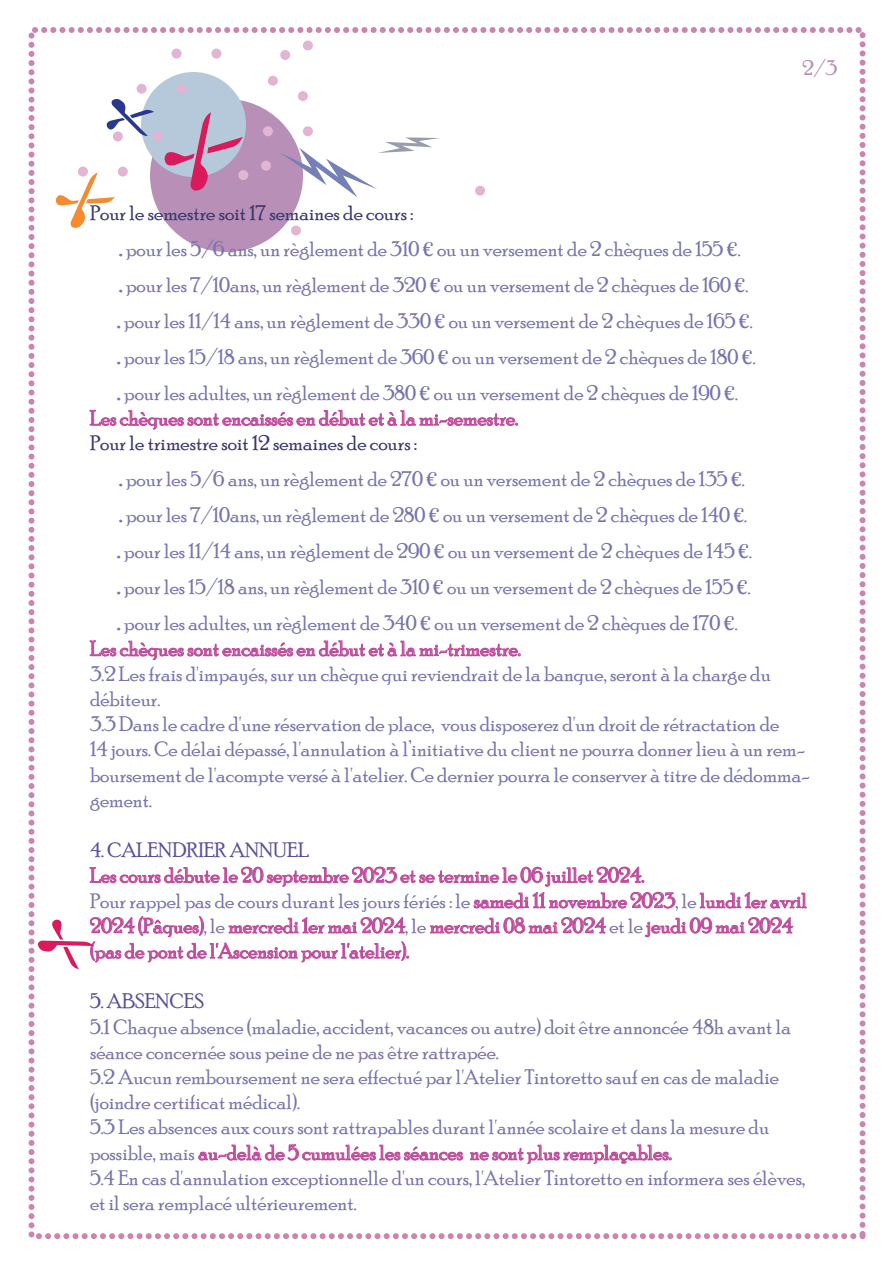
<style>
.page{position:relative;width:893px;height:1263px;background:#fff}
.page>*{position:absolute;margin:0;border:0;box-sizing:border-box;transform-origin:0 0}
.t1{font:21px/25.2px "Poor Richard";color:#7875ac}
.t2{font:21px/25.2px "Poor Richard";color:#bf4c9c}
.t3{font:21px "Poor Richard";color:#595099}
.t4{font:21px "Poor Richard";color:#b88fb6}
.s1{color:#39376e}
.s2{font-size:30px}
.s3{font-family:"Plantagenet Cherokee"}
.s4{color:#7875ac}
.s5{color:#bf4c9c}
</style>
<div class="page">
<div style="left:150px;top:99px;width:153px;height:153px;background:#b88fb6;border-radius:50%"></div>
<div style="left:141px;top:72px;width:105px;height:105px;background:#b5c9da;border-radius:50%"></div>
<div style="left:28px;top:27px;width:838px;height:1212px;border:6px dashed #cb85ae"></div>
<svg style="left:89px;top:410px;width:429px;height:20px"></svg>
<svg style="left:89px;top:640px;width:432px;height:20px"></svg>
<svg style="left:89px;top:867px;width:586px;height:42px"></svg>
<svg style="left:700px;top:892px;width:107px;height:17px"></svg>
<svg style="left:430px;top:917px;width:176px;height:17px"></svg>
<svg style="left:645px;top:917px;width:148px;height:20px"></svg>
<svg style="left:198px;top:1144px;width:265px;height:16px"></svg>
<svg style="left:470px;top:1144px;width:202px;height:20px"></svg>
<svg style="left:38px;top:916px;width:371px;height:53px"></svg>
<div style="left:280px;top:50px;width:10px;height:10px;background:#e2b5d4;border-radius:50%"></div>
<div style="left:177px;top:84px;width:10px;height:10px;background:#e2b5d4;border-radius:50%"></div>
<svg style="left:281px;top:137px;width:159px;height:60px"></svg>
<div style="left:298px;top:91px;width:10px;height:10px;background:#e2b5d4;border-radius:50%"></div>
<div style="left:263px;top:126px;width:10px;height:10px;background:#e2b5d4;border-radius:50%"></div>
<div style="left:303px;top:126px;width:10px;height:10px;background:#e2b5d4;border-radius:50%"></div>
<div style="left:303px;top:40px;width:10px;height:10px;background:#e2b5d4;border-radius:50%"></div>
<div style="left:268px;top:76px;width:10px;height:10px;background:#e2b5d4;border-radius:50%"></div>
<div style="left:172px;top:49px;width:10px;height:10px;background:#e2b5d4;border-radius:50%"></div>
<div style="left:137px;top:84px;width:10px;height:10px;background:#e2b5d4;border-radius:50%"></div>
<div style="left:211px;top:49px;width:10px;height:10px;background:#e2b5d4;border-radius:50%"></div>
<div style="left:113px;top:131px;width:10px;height:10px;background:#e2b5d4;border-radius:50%"></div>
<div style="left:78px;top:167px;width:10px;height:10px;background:#e2b5d4;border-radius:50%"></div>
<div style="left:153px;top:131px;width:10px;height:10px;background:#e2b5d4;border-radius:50%"></div>
<div style="left:118px;top:167px;width:10px;height:10px;background:#e2b5d4;border-radius:50%"></div>
<svg style="left:55px;top:173px;width:60px;height:55px"></svg>
<svg style="left:106px;top:99px;width:48px;height:37px"></svg>
<svg style="left:164px;top:112px;width:79px;height:79px"></svg>
<div style="left:238px;top:170px;width:10px;height:10px;background:#e2b5d4;border-radius:50%"></div>
<div style="left:475px;top:186px;width:10px;height:10px;background:#e2b5d4;border-radius:50%"></div>
<div style="left:291px;top:225px;width:10px;height:10px;background:#e2b5d4;border-radius:50%"></div>
<div style="left:261px;top:161px;width:10px;height:10px;background:#e2b5d4;border-radius:50%"></div>
<p class="t4" style="left:803px;top:56px;width:36px">2/3</p>
<p class="t1" style="left:117px;top:195px;width:640px;line-height:36px;text-indent:-27px"><span class="s1">Pour le semestre soit 17 semaines de cours :<br></span><span class="s2">.</span> pour les 5/6 ans, un règlement de 310 <span class="s3">€</span> ou un versement de 2 chèques de 155 <span class="s3">€</span>.<br><span class="s2">.</span> pour les 7/10ans, un règlement de 320 <span class="s3">€</span> ou un versement de 2 chèques de 160 <span class="s3">€</span>. <span class="s2">.</span> pour les 11/14 ans, un règlement de 330 <span class="s3">€</span> ou un versement de 2 chèques de 165 <span class="s3">€</span>. <span class="s2">.</span> pour les 15/18 ans, un règlement de 360 <span class="s3">€</span> ou un versement de 2 chèques de 180 <span class="s3">€</span>. <span class="s2">.</span> pour les adultes, un règlement de 380 <span class="s3">€</span> ou un versement de 2 chèques de 190 <span class="s3">€</span>.</p>
<p class="t2" style="left:90px;top:405px;width:429px">Les chèques sont encaissés en début et à la mi-semestre.</p>
<p class="t1" style="left:117px;top:425px;width:636px;line-height:36px;text-indent:-27px"><span class="s1">Pour le trimestre soit 12 semaines de cours :<br></span><span class="s2">.</span> pour les 5/6 ans, un règlement de 270 <span class="s3">€</span> ou un versement de 2 chèques de 135 <span class="s3">€</span>. <span class="s2">.</span> pour les 7/10ans, un règlement de 280 <span class="s3">€</span> ou un versement de 2 chèques de 140 <span class="s3">€</span>. <span class="s2">.</span> pour les 11/14 ans, un règlement de 290 <span class="s3">€</span> ou un versement de 2 chèques de 145 <span class="s3">€</span>. <span class="s2">.</span> pour les 15/18 ans, un règlement de 310 <span class="s3">€</span> ou un versement de 2 chèques de 155 <span class="s3">€</span>. <span class="s2">.</span> pour les adultes, un règlement de 340 <span class="s3">€</span> ou un versement de 2 chèques de 170 <span class="s3">€</span>.</p>
<p class="t2" style="left:90px;top:636px;width:432px">Les chèques sont encaissés en début et à la mi-trimestre.</p>
<p class="t1" style="left:90px;top:661px;width:721px">3.2 Les frais d'impayés, sur un chèque qui reviendrait de la banque, seront à la charge du débiteur.<br>3.3 Dans le cadre d'une réservation de place, vous disposerez d'un droit de rétractation de<br>14 jours. Ce délai dépassé, l'annulation à l’initiative du client ne pourra donner lieu à un rem&shy;boursement de l'acompte versé à l'atelier. Ce dernier pourra le conserver à titre de dédomma&shy;gement.</p>
<p class="t3" style="left:90px;top:838px;width:220px">4. CALENDRIER ANNUEL</p>
<p class="t2" style="left:90px;top:862px;width:719px">Les cours débute le 20 septembre 2023 et se termine le 06 juillet 2024.<br><span class="s4">Pour rappel pas de cours durant les jours fériés : le</span> samedi 11 novembre 2023<span class="s4">, le</span> lundi 1er avril 2024 (Pâques)<span class="s4">, le</span> mercredi 1er mai 2024<span class="s4">, le</span> mercredi 08 mai 2024 <span class="s4">et le</span> jeudi 09 mai 2024 (pas de pont de l'Ascension pour l'atelier).</p>
<p class="t3" style="left:90px;top:989px;width:116px">5. ABSENCES</p>
<p class="t1" style="left:90px;top:1014px;width:716px">5.1 Chaque absence (maladie, accident, vacances ou autre) doit être annoncée 48h avant la séance concernée sous peine de ne pas être rattrapée.<br>5.2 Aucun remboursement ne sera effectué par l'Atelier Tintoretto sauf en cas de maladie (joindre certificat médical).<br>5.3 Les absences aux cours sont rattrapables durant l'année scolaire et dans la mesure du possible, mais <span class="s5">au-delà de 5 cumulées les séances ne sont plus remplaçables.<br></span>5.4 En cas d'annulation exceptionnelle d'un cours, l'Atelier Tintoretto en informera ses élèves, et il sera remplacé ultérieurement.</p>
</div>
